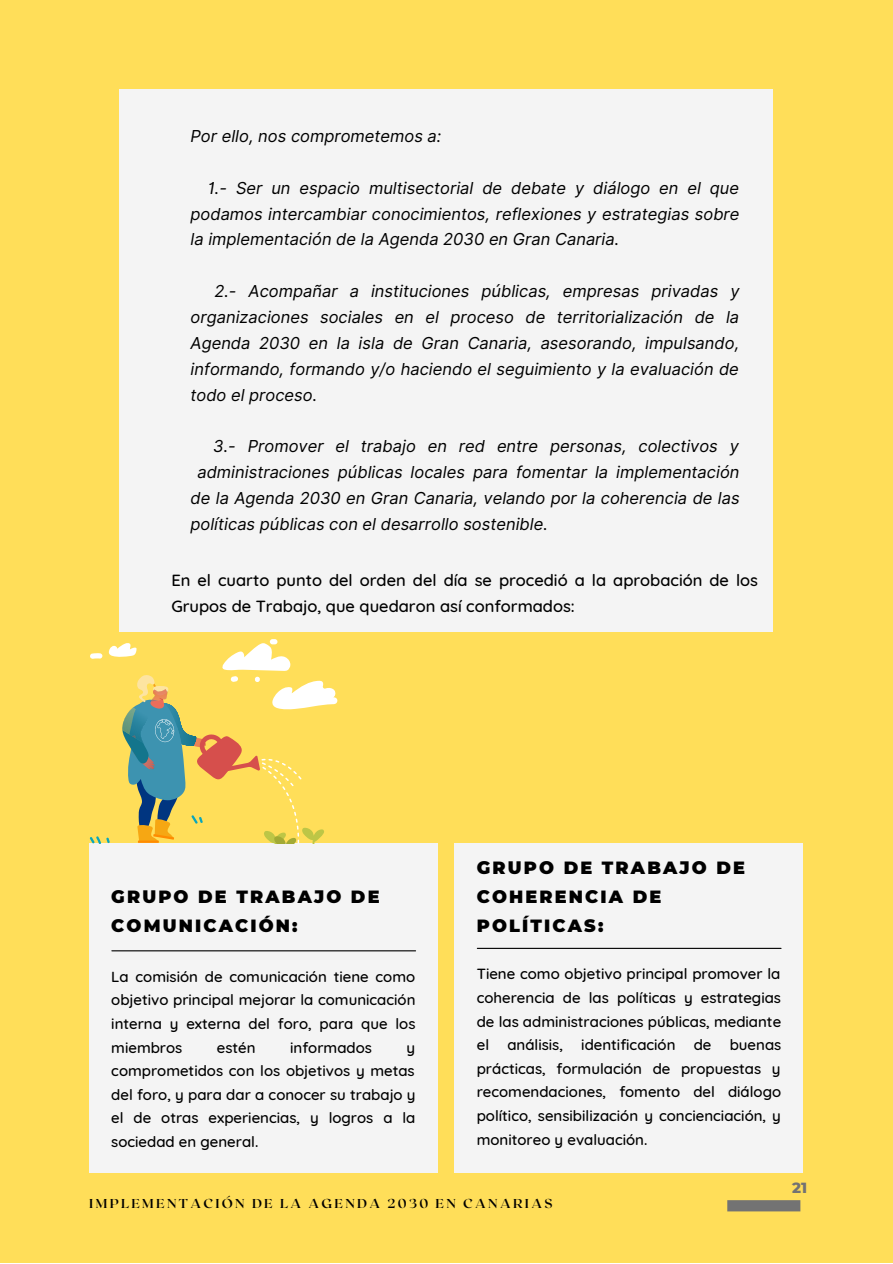
<style>
.page{position:relative;width:893px;height:1264px;background:#fff}
.page>*{position:absolute;margin:0;border:0;box-sizing:border-box;transform-origin:0 0}
.t1{font:900 17.7px/29.1px "Montserrat";letter-spacing:.12em;color:#000}
.t2{font:italic 16.5px/25.8px "Inter";color:#000;text-align:justify}
.t3{font:500 16.5px/25.8px "Quicksand";color:#000}
.t4{font:500 15px/23.5px "Quicksand";color:#000;text-align:justify}
.t5{font:800 15px "Montserrat";color:#737373}
.t6{font:700 12.9px "Roxborough CF";letter-spacing:.18em;color:#000}
</style>
<div class="page">
<div style="left:0;top:0;width:892px;height:1262px;background:#ffde59"></div>
<div style="left:727px;top:1200px;width:73px;height:11px;background:#737373"></div>
<div style="left:120px;top:89px;width:653px;height:542px;background:#f4f4f4"></div>
<div style="left:89px;top:843px;width:349px;height:329px;background:#f4f4f4"></div>
<hr style="left:112px;top:950px;width:303px;height:1px;background:#000">
<div style="left:454px;top:843px;width:349px;height:329px;background:#f4f4f4"></div>
<hr style="left:477px;top:947px;width:304px;height:1px;background:#000">
<svg style="left:89px;top:639px;width:249px;height:204px"></svg>
<p class="t2" style="left:190px;top:123px;width:252px">Por ello, nos comprometemos a:</p>
<p class="t2" style="left:190px;top:175px;width:550px;text-indent:17px">1.- Ser un espacio multisectorial de debate y diálogo en el que podamos intercambiar conocimientos, reflexiones y estrategias sobre la implementación de la Agenda 2030 en Gran Canaria.</p>
<p class="t2" style="left:190px;top:278px;width:550px;text-indent:24px">2.- Acompañar a instituciones públicas, empresas privadas y organizaciones sociales en el proceso de territorialización de la Agenda 2030 en la isla de Gran Canaria, asesorando, impulsando, informando, formando y/o haciendo el seguimiento y la evaluación de todo el proceso.</p>
<p class="t2" style="left:213px;top:433px;width:527px">3.- Promover el trabajo en red entre personas, colectivos y</p>
<p class="t2" style="left:197px;top:459px;width:543px">administraciones públicas locales para fomentar la implementación</p>
<p class="t2" style="left:190px;top:485px;width:550px">de la Agenda 2030 en Gran Canaria, velando por la coherencia de las</p>
<p class="t2" style="left:190px;top:511px;width:359px">políticas públicas con el desarrollo sostenible.</p>
<p class="t3" style="left:171px;top:566px;width:588px">En el cuarto punto del orden del día se procedió a la aprobación de los<br>Grupos de Trabajo, que quedaron así conformados:</p>
<p class="t1" style="left:111px;top:882px;width:270px">GRUPO DE TRABAJO DE<br>COMUNICACIÓN:</p>
<p class="t4" style="left:111px;top:964px;width:306px">La comisión de comunicación tiene como objetivo principal mejorar la comunicación interna y externa del foro, para que los miembros</p>
<p class="t4" style="left:217px;top:1035px;width:40px">estén</p>
<p class="t4" style="left:290px;top:1035px;width:83px">informados</p>
<p class="t4" style="left:111px;top:1035px;width:306px;text-indent:295px">y comprometidos con los objetivos y metas del foro, y para dar a conocer su trabajo y el de otras experiencias, y logros a la sociedad en general.</p>
<p class="t1" style="left:476px;top:853px;width:270px">GRUPO DE TRABAJO DE<br>COHERENCIA DE<br>POLÍTICAS:</p>
<p class="t4" style="left:476px;top:961px;width:306px">Tiene como objetivo principal promover la coherencia de las políticas y estrategias de las administraciones públicas, mediante el análisis, identificación de buenas prácticas, formulación de propuestas y recomendaciones, fomento del diálogo político, sensibilización y concienciación, y monitoreo y evaluación.</p>
<p class="t6" style="left:89px;top:1195px;width:464px">IMPLEMENTACIÓN DE LA AGENDA 2030 EN CANARIAS</p>
<p class="t5" style="left:792px;top:1178px;width:17px">21</p>
</div>
